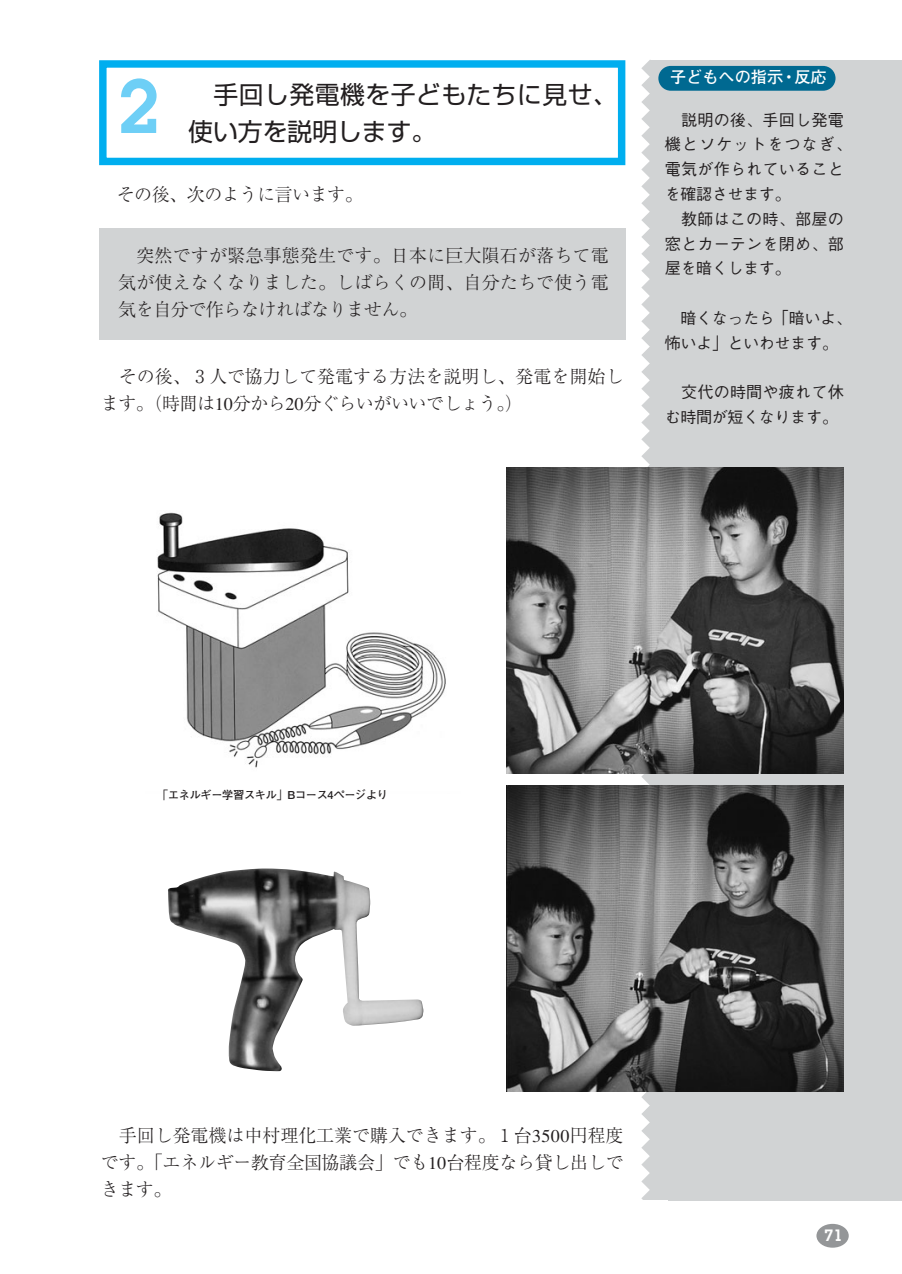
<style>
.page{position:relative;width:902px;height:1274px;background:#fff}
.page>*{position:absolute;margin:0;border:0;box-sizing:border-box;transform-origin:0 0}
.t1{font:600 74.38px "Lubalin Graph";color:#6ecff6}
.t2{font:24.85px "Shin Go";letter-spacing:.02em;color:#231f20}
.t3{font:24.85px "Shin Go";color:#231f20}
.t4{font:300 18.03px/27.3px "Ryumin";letter-spacing:-.01em;color:#231f20;text-align:justify}
.t5{font:500 16.1px/24.8px "Gothic BBB";letter-spacing:.01em;color:#231f20}
.t6{font:500 16.1px/24.8px "Gothic BBB";letter-spacing:-.03em;color:#231f20}
.t7{font:500 16.1px/24.8px "Gothic BBB";letter-spacing:-.01em;color:#231f20}
.t8{font:700 16.1px "Futo Go B101";color:#fff}
.t9{font:600 16.1px "Lubalin Graph";color:#fff}
.t10{font:700 11.2px "Futo Go B101";letter-spacing:-.03em;color:#231f20}
</style>
<div class="page">
<div style="left:99px;top:228px;width:526px;height:112px;background:#d1d3d4"></div>
<div style="left:816px;top:1224px;width:32px;height:24px;background:#949698;border-radius:50%"></div>
<div style="left:650px;top:60px;width:251px;height:1140px;background:#d1d3d4"></div>
<div style="left:99px;top:60px;width:526px;height:105px;border:7px solid #00aeef"></div>
<div style="left:658px;top:66px;width:177px;height:25px;background:#006991;border-radius:12px"></div>
<img style="left:157px;top:512px;width:289px;height:256px">
<svg style="left:641px;top:60px;width:17px;height:1140px"></svg>
<img style="left:506px;top:785px;width:337px;height:306px">
<img style="left:506px;top:468px;width:337px;height:306px">
<img style="left:168px;top:868px;width:255px;height:203px">
<p class="t8" style="left:670px;top:71px;width:158px">子どもへの指示・反応</p>
<h1 class="t1" style="left:117px;top:80px;width:45px">2</h1>
<h2 class="t2" style="left:213px;top:85px;width:406px">手回し発電機を子どもたちに見せ、</h2>
<h2 class="t3" style="left:188px;top:122px;width:250px">使い方を説明します。</h2>
<p class="t5" style="left:664px;top:109px;width:188px;text-indent:16px">説明の後、手回し発電機とソケットをつなぎ、電気が作られていることを確認させます。</p>
<p class="t5" style="left:664px;top:208px;width:180px;text-align:justify;text-indent:16px">教師はこの時、部屋の窓とカーテンを閉め、部屋を暗くします。</p>
<p class="t6" style="left:664px;top:308px;width:188px;text-indent:16px">暗くなったら「暗いよ、怖いよ」といわせます。</p>
<p class="t7" style="left:664px;top:382px;width:180px;text-indent:16px">交代の時間や疲れて休む時間が短くなります。</p>
<p class="t4" style="left:117px;top:183px;width:247px">その後、次のように言います。</p>
<p class="t4" style="left:118px;top:244px;width:492px;text-indent:18px">突然ですが緊急事態発生です。日本に巨大隕石が落ちて電気が使えなくなりました。しばらくの間、自分たちで使う電気を自分で作らなければなりません。</p>
<p class="t4" style="left:101px;top:365px;width:524px;text-indent:18px">その後、３人で協力して発電する方法を説明し、発電を開始します。（時間は10分から20分ぐらいがいいでしょう。）</p>
<p class="t10" style="left:157px;top:790px;width:232px">「エネルギー学習スキル」Bコース4ページより</p>
<p class="t4" style="left:101px;top:1124px;width:524px;text-indent:18px">手回し発電機は中村理化工業で購入できます。１台3500円程度です。「エネルギー教育全国協議会」でも10台程度なら貸し出しできます。</p>
<p class="t9" style="left:823px;top:1230px;width:20px">71</p>
</div>
